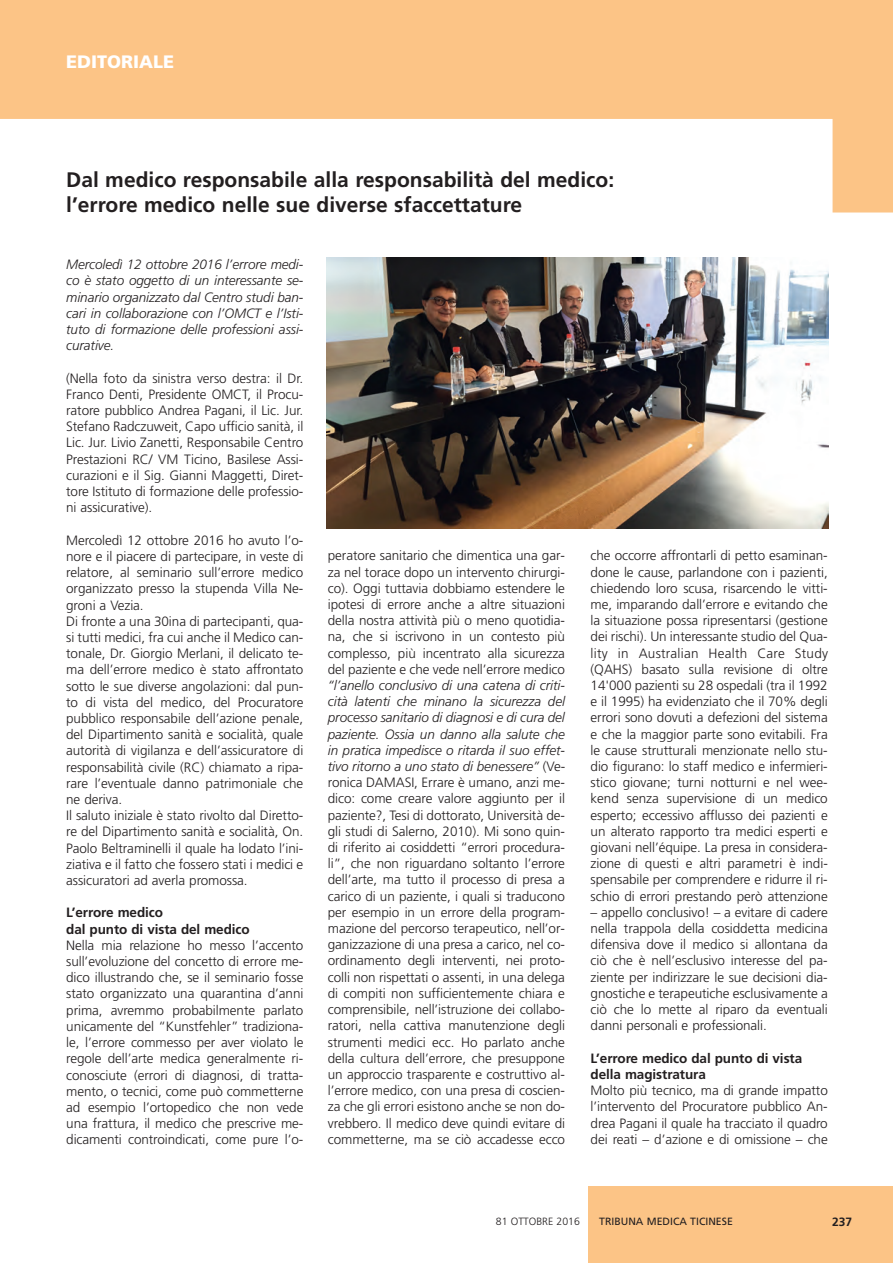
<style>
.page{position:relative;width:893px;height:1263px;background:#fff}
.page>*{position:absolute;margin:0;border:0;box-sizing:border-box;transform-origin:0 0}
.t1{font:700 21px/25.2px "Frutiger";color:#231f20}
.t2{font:900 18px "Frutiger";color:#fff}
.t3{font:300 13.5px/16.2px "Frutiger";letter-spacing:-.005em;color:#231f20;text-align:justify}
.t4{font:italic 300 13.5px/16.2px "Frutiger";letter-spacing:-.005em;color:#231f20;text-align:justify}
.t5{font:700 13.5px/16.2px "Frutiger";letter-spacing:-.005em;color:#231f20}
.t6{font:700 12px "Frutiger";color:#231f20}
.t7{font:10.5px "Frutiger";color:#231f20}
.t8{font:300 10.5px "Frutiger";color:#231f20}
.s1{font-style:italic}
</style>
<div class="page">
<svg style="left:0;top:0;width:893px;height:212px;fill:#fcc486"></svg>
<div style="left:588px;top:1186px;width:305px;height:76px;background:#fcc486"></div>
<img style="left:326px;top:257px;width:502px;height:271px">
<div style="left:65px;top:169px;width:735px;height:63px;background:#fff"></div>
<h2 class="t2" style="left:66px;top:51px;width:110px">EDITORIALE</h2>
<h1 class="t1" style="left:66px;top:166px;width:549px">Dal medico responsabile alla responsabilità del medico: l’errore medico nelle sue diverse sfaccettature</h1>
<p class="t4" style="left:66px;top:257px;width:239px">Mercoledì 12 ottobre 2016 l’errore medi&shy;co è stato oggetto di un interessante se&shy;minario organizzato dal Centro studi ban&shy;cari in collaborazione con l’OMCT e l’Isti&shy;tuto di formazione delle professioni assi&shy;curative.</p>
<p class="t3" style="left:66px;top:371px;width:239px">(Nella foto da sinistra verso destra: il Dr.<br>Franco Denti, Presidente OMCT, il Procu&shy;ratore pubblico Andrea Pagani, il Lic. Jur.<br>Stefano Radczuweit, Capo ufficio sanità, il Lic. Jur. Livio Zanetti, Responsabile Centro Prestazioni RC/ VM Ticino, Basilese Assi&shy;curazioni e il Sig. Gianni Maggetti, Diret&shy;tore Istituto di formazione delle professio&shy;ni assicurative).</p>
<p class="t3" style="left:66px;top:533px;width:239px;text-align:left">Mercoledì 12 ottobre 2016 ho avuto l’o&shy;nore e il piacere di partecipare, in veste di relatore, al seminario sull’errore medico organizzato presso la stupenda Villa Ne&shy;groni a Vezia.<br>Di fronte a una 30ina di partecipanti, qua&shy;si tutti medici, fra cui anche il Medico can&shy;tonale, Dr. Giorgio Merlani, il delicato te&shy;ma dell’errore medico è stato affrontato sotto le sue diverse angolazioni: dal pun&shy;to di vista del medico, del Procuratore pubblico responsabile dell’azione penale, del Dipartimento sanità e socialità, quale autorità di vigilanza e dell’assicuratore di responsabilità civile (RC) chiamato a ripa&shy;rare l’eventuale danno patrimoniale che ne deriva.<br>Il saluto iniziale è stato rivolto dal Diretto&shy;re del Dipartimento sanità e socialità, On.<br>Paolo Beltraminelli il quale ha lodato l’ini&shy;ziativa e il fatto che fossero stati i medici e assicuratori ad averla promossa.</p>
<p class="t5" style="left:66px;top:904px;width:185px">L’errore medico<br>dal punto di vista del medico</p>
<p class="t3" style="left:66px;top:938px;width:239px">Nella mia relazione ho messo l’accento sull’evoluzione del concetto di errore me&shy;dico illustrando che, se il seminario fosse stato organizzato una quarantina d’anni prima, avremmo probabilmente parlato unicamente del “Kunstfehler” tradiziona&shy;le, l’errore commesso per aver violato le regole dell’arte medica generalmente ri&shy;conosciute (errori di diagnosi, di tratta&shy;mento, o tecnici, come può commetterne ad esempio l’ortopedico che non vede una frattura, il medico che prescrive me&shy;dicamenti controindicati, come pure l’o-</p>
<p class="t3" style="left:328px;top:548px;width:239px">peratore sanitario che dimentica una gar&shy;za nel torace dopo un intervento chirurgi&shy;co). Oggi tuttavia dobbiamo estendere le ipotesi di errore anche a altre situazioni della nostra attività più o meno quotidia&shy;na, che si iscrivono in un contesto più complesso, più incentrato alla sicurezza del paziente e che vede nell’errore medico</p>
<p class="t3" style="left:328px;top:678px;width:239px"><span class="s1">“l’anello conclusivo di una catena di criti&shy;cità latenti che minano la sicurezza del processo sanitario di diagnosi e di cura del paziente. Ossia un danno alla salute che in pratica impedisce o ritarda il suo effet&shy;tivo ritorno a uno stato di benessere”</span> (Ve&shy;ronica DAMASI, Errare è umano, anzi me&shy;dico: come creare valore aggiunto per il paziente?, Tesi di dottorato, Università de&shy;gli studi di Salerno, 2010). Mi sono quin&shy;di riferito ai cosiddetti “errori procedura&shy;li”, che non riguardano soltanto l’errore dell’arte, ma tutto il processo di presa a carico di un paziente, i quali si traducono per esempio in un errore della program&shy;mazione del percorso terapeutico, nell’or&shy;ganizzazione di una presa a carico, nel co&shy;ordinamento degli interventi, nei proto&shy;colli non rispettati o assenti, in una delega di compiti non sufficientemente chiara e comprensibile, nell’istruzione dei collabo&shy;ratori, nella cattiva manutenzione degli strumenti medici ecc. Ho parlato anche della cultura dell’errore, che presuppone un approccio trasparente e costruttivo al&shy;l’errore medico, con una presa di coscien&shy;za che gli errori esistono anche se non do&shy;vrebbero. Il medico deve quindi evitare di commetterne, ma se ciò accadesse ecco</p>
<p class="t3" style="left:590px;top:548px;width:239px">che occorre affrontarli di petto esaminan&shy;done le cause, parlandone con i pazienti, chiedendo loro scusa, risarcendo le vitti&shy;me, imparando dall’errore e evitando che la situazione possa ripresentarsi (gestione dei rischi). Un interessante studio del Qua&shy;lity in Australian Health Care Study (QAHS) basato sulla revisione di oltre 14'000 pazienti su 28 ospedali (tra il 1992 e il 1995) ha evidenziato che il 70% degli errori sono dovuti a defezioni del sistema e che la maggior parte sono evitabili. Fra le cause strutturali menzionate nello stu&shy;dio figurano: lo staff medico e infermieri&shy;stico giovane; turni notturni e nel wee&shy;kend senza supervisione di un medico esperto; eccessivo afflusso dei pazienti e un alterato rapporto tra medici esperti e giovani nell’équipe. La presa in considera&shy;zione di questi e altri parametri è indi&shy;spensabile per comprendere e ridurre il ri&shy;schio di errori prestando però attenzione</p>
<p class="t3" style="left:590px;top:905px;width:239px">– appello conclusivo! – a evitare di cadere nella trappola della cosiddetta medicina difensiva dove il medico si allontana da ciò che è nell’esclusivo interesse del pa&shy;ziente per indirizzare le sue decisioni dia&shy;gnostiche e terapeutiche esclusivamente a ciò che lo mette al riparo da eventuali danni personali e professionali.</p>
<p class="t5" style="left:590px;top:1049px;width:213px">L’errore medico dal punto di vista della magistratura</p>
<p class="t3" style="left:590px;top:1083px;width:239px">Molto più tecnico, ma di grande impatto l’intervento del Procuratore pubblico An&shy;drea Pagani il quale ha tracciato il quadro dei reati – d’azione e di omissione – che</p>
<p class="t8" style="left:496px;top:1216px;width:86px">81 OTTOBRE 2016</p>
<p class="t7" style="left:599px;top:1214px;width:135px">TRIBUNA MEDICA TICINESE</p>
<p class="t6" style="left:832px;top:1214px;width:22px">237</p>
</div>
